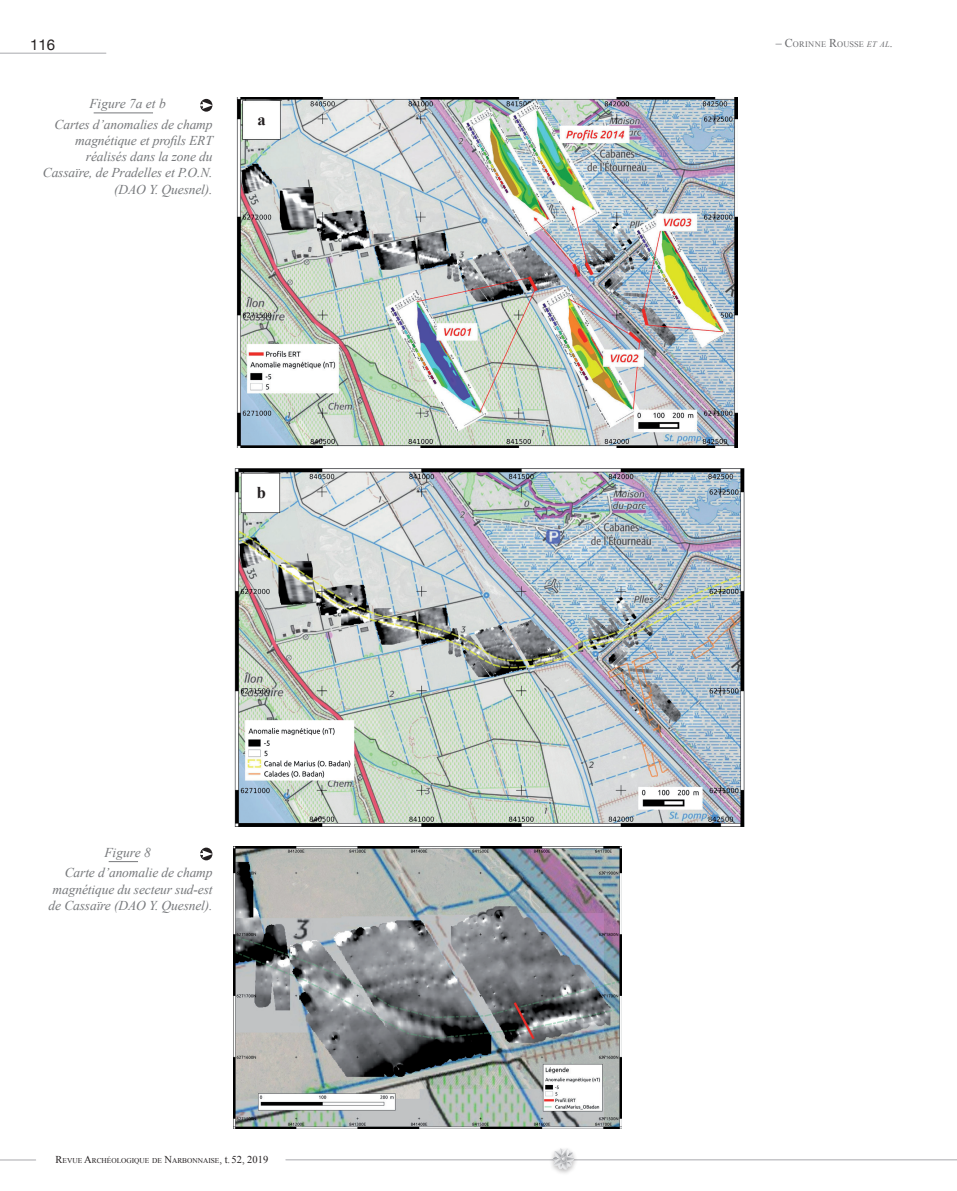
<style>
.page{position:relative;width:957px;height:1191px;background:#fff}
.page>*{position:absolute;margin:0;border:0;box-sizing:border-box;transform-origin:0 0}
.t1{font:700 16.5px "Times New Roman";color:#231f20}
.t2{font:15px "Helvetica Neue";color:#231f20}
.t3{font:italic 13.5px/16.2px "Times New Roman";letter-spacing:-.01em;color:#76787b}
.t4{font:10.5px "Times New Roman";color:#231f20}
.t5{font:8.4px "Times New Roman";letter-spacing:.01em;color:#6c6d70}
.t6{font:7.35px "Times New Roman";color:#231f20}
.s1{font-size:12px}
.s2{font-style:italic}
.s3{font-style:italic;font-size:12px}
.s4{font-size:10.5px}
.s5{font-size:7.35px}
</style>
<div class="page">
<hr style="left:0;top:53px;width:106px;height:1px;background:#a8a9ad">
<hr style="left:286px;top:1159px;width:671px;height:1px;background:#a8a9ad">
<hr style="left:0;top:1159px;width:36px;height:1px;background:#a8a9ad">
<div style="left:549px;top:1146px;width:29px;height:30px;background:#231f20;opacity:.3"></div>
<svg style="left:553px;top:1147px;width:21px;height:23px"></svg>
<img style="left:234px;top:468px;width:510px;height:359px">
<img style="left:236px;top:97px;width:502px;height:351px">
<hr style="left:94px;top:112px;width:59px;height:1px;background:#76787b">
<svg style="left:109px;top:861px;width:29px;height:1px"></svg>
<div style="left:249px;top:478px;width:25px;height:28px;background:#fff"></div>
<div style="left:249px;top:105px;width:25px;height:28px;background:#fff"></div>
<svg style="left:200px;top:99px;width:12px;height:13px"></svg>
<svg style="left:201px;top:101px;width:12px;height:8px"></svg>
<svg style="left:200px;top:847px;width:12px;height:13px"></svg>
<svg style="left:201px;top:850px;width:12px;height:8px"></svg>
<img style="left:234px;top:846px;width:387px;height:282px">
<p class="t2" style="left:30px;top:34px;width:27px">116</p>
<p class="t5" style="left:776px;top:38px;width:119px"><span class="s1">– C</span>ORINNE <span class="s1">R</span>OUSSE <span class="s2">et al</span><span class="s3">.</span></p>
<p class="t3" style="left:55px;top:93px;width:160px;line-height:20.4px;text-indent:35px">Figure 7a et b<br>Cartes d’anomalies de champ</p>
<p class="t3" style="left:43px;top:132px;width:172px;text-align:right">magnétique et profils ERT réalisés dans la zone du<br>Cassaïre, de Pradelles et P.O.N. (DAO Y. Quesnel).</p>
<p class="t1" style="left:257px;top:108px;width:10px">a</p>
<p class="t1" style="left:257px;top:481px;width:11px">b</p>
<p class="t3" style="left:65px;top:842px;width:149px;line-height:20.4px;text-indent:40px">Figure 8<br>Carte d’anomalie de champ</p>
<p class="t3" style="left:49px;top:880px;width:165px">magnétique du secteur sud-est de Cassaïre (DAO Y. Quesnel).</p>
<p class="t6" style="left:56px;top:1155px;width:144px"><span class="s4">R</span>EVUE <span class="s4">A</span>RCHÉOLOGIQUE DE <span class="s4">N</span>ARBONNA</p>
<p class="t4" style="left:208px;top:1152px;width:61px"><span class="s5">ISE</span>, t.52, 2019</p>
</div>
